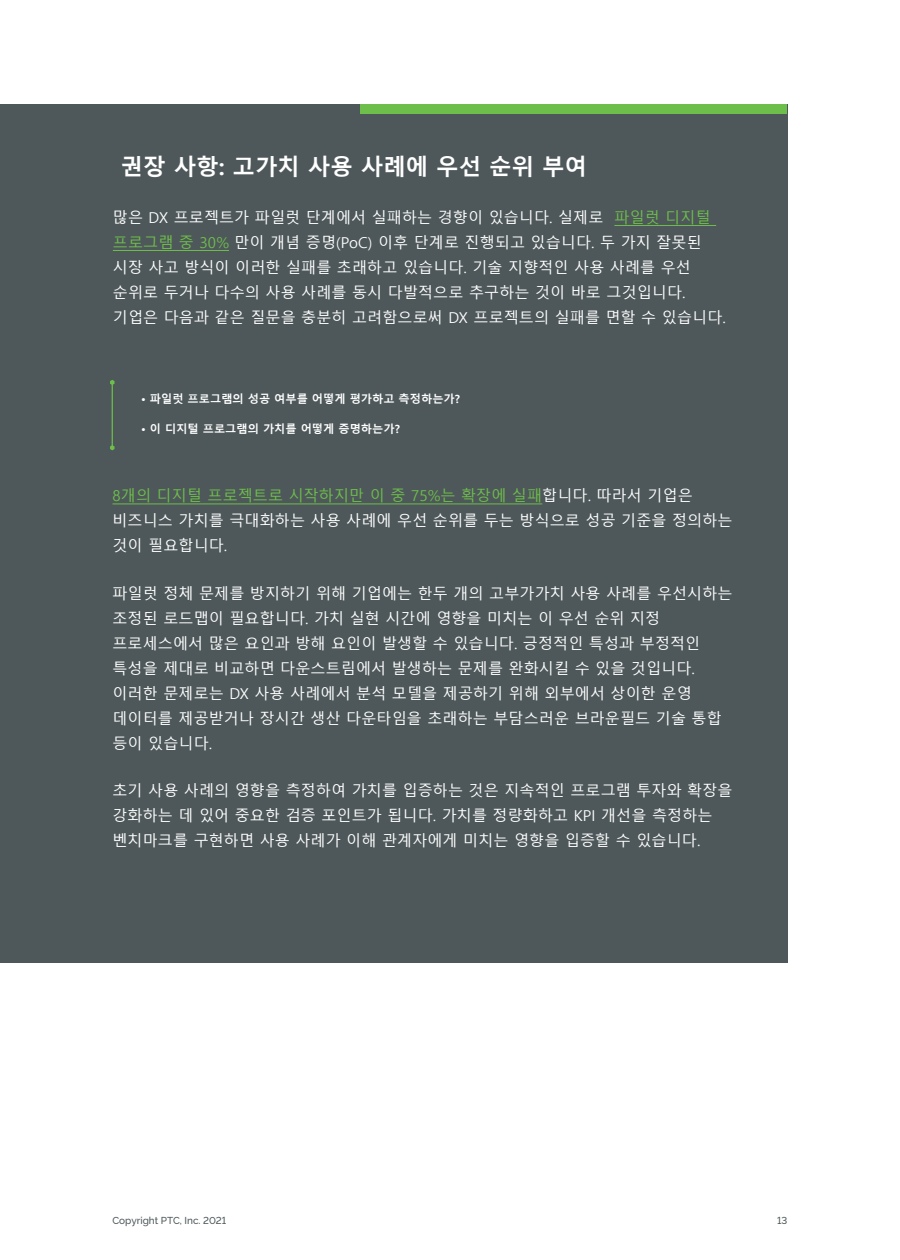
<style>
.page{position:relative;width:900px;height:1260px;background:#fff}
.page>*{position:absolute;margin:0;border:0;box-sizing:border-box;transform-origin:0 0}
.t1{font:700 22.5px "Malgun Gothic";color:#fff}
.t2{font:15px/25px "Malgun Gothic";letter-spacing:.01em;color:#fff}
.t3{font:700 11.25px "Malgun Gothic";color:#fff}
.t4{font:500 10px "PTC Raleway";color:#4e585a}
.s1{color:#6ebe4b}
</style>
<div class="page">
<div style="left:0;top:104px;width:788px;height:859px;background:#4e585a"></div>
<hr style="left:112px;top:384px;width:1px;height:64px;background:#6ebe4b">
<svg style="left:110px;top:380px;width:5px;height:5px"></svg>
<svg style="left:110px;top:445px;width:5px;height:5px"></svg>
<hr style="left:112px;top:503px;width:430px;height:1px;background:#6ebe4b">
<div style="left:361px;top:104px;width:426px;height:10px;background:#6ebe4b"></div>
<hr style="left:614px;top:225px;width:102px;height:1px;background:#6ebe4b">
<hr style="left:113px;top:250px;width:116px;height:1px;background:#6ebe4b">
<h1 class="t1" style="left:121px;top:154px;width:468px">권장 사항: 고가치 사용 사례에 우선 순위 부여</h1>
<p class="t2" style="left:113px;top:205px;width:614px">많은 DX 프로젝트가 파일럿 단계에서 실패하는 경향이 있습니다. 실제로 <span class="s1">파일럿 디지털 프로그램 중 30%</span> 만이 개념 증명(PoC) 이후 단계로 진행되고 있습니다. 두 가지 잘못된 시장 사고 방식이 이러한 실패를 초래하고 있습니다. 기술 지향적인 사용 사례를 우선 순위로 두거나 다수의 사용 사례를 동시 다발적으로 추구하는 것이 바로 그것입니다. 기업은 다음과 같은 질문을 충분히 고려함으로써 DX 프로젝트의 실패를 면할 수 있습니다.</p>
<p class="t3" style="left:141px;top:392px;width:320px">• 파일럿 프로그램의 성공 여부를 어떻게 평가하고 측정하는가?</p>
<p class="t3" style="left:141px;top:422px;width:260px">• 이 디지털 프로그램의 가치를 어떻게 증명하는가?</p>
<p class="t2" style="left:112px;top:483px;width:622px"><span class="s1">8개의 디지털 프로젝트로 시작하지만 이 중 75%는 확장에 실패</span>합니다. 따라서 기업은 비즈니스 가치를 극대화하는 사용 사례에 우선 순위를 두는 방식으로 성공 기준을 정의하는 것이 필요합니다.</p>
<p class="t2" style="left:112px;top:581px;width:622px">파일럿 정체 문제를 방지하기 위해 기업에는 한두 개의 고부가가치 사용 사례를 우선시하는 조정된 로드맵이 필요합니다. 가치 실현 시간에 영향을 미치는 이 우선 순위 지정 프로세스에서 많은 요인과 방해 요인이 발생할 수 있습니다. 긍정적인 특성과 부정적인 특성을 제대로 비교하면 다운스트림에서 발생하는 문제를 완화시킬 수 있을 것입니다. 이러한 문제로는 DX 사용 사례에서 분석 모델을 제공하기 위해 외부에서 상이한 운영 데이터를 제공받거나 장시간 생산 다운타임을 초래하는 부담스러운 브라운필드 기술 통합 등이 있습니다.</p>
<p class="t2" style="left:112px;top:778px;width:622px">초기 사용 사례의 영향을 측정하여 가치를 입증하는 것은 지속적인 프로그램 투자와 확장을 강화하는 데 있어 중요한 검증 포인트가 됩니다. 가치를 정량화하고 KPI 개선을 측정하는 벤치마크를 구현하면 사용 사례가 이해 관계자에게 미치는 영향을 입증할 수 있습니다.</p>
<p class="t4" style="left:112px;top:1215px;width:115px">Copyright PTC, Inc. 2021</p>
<p class="t4" style="left:777px;top:1215px;width:12px">13</p>
</div>
